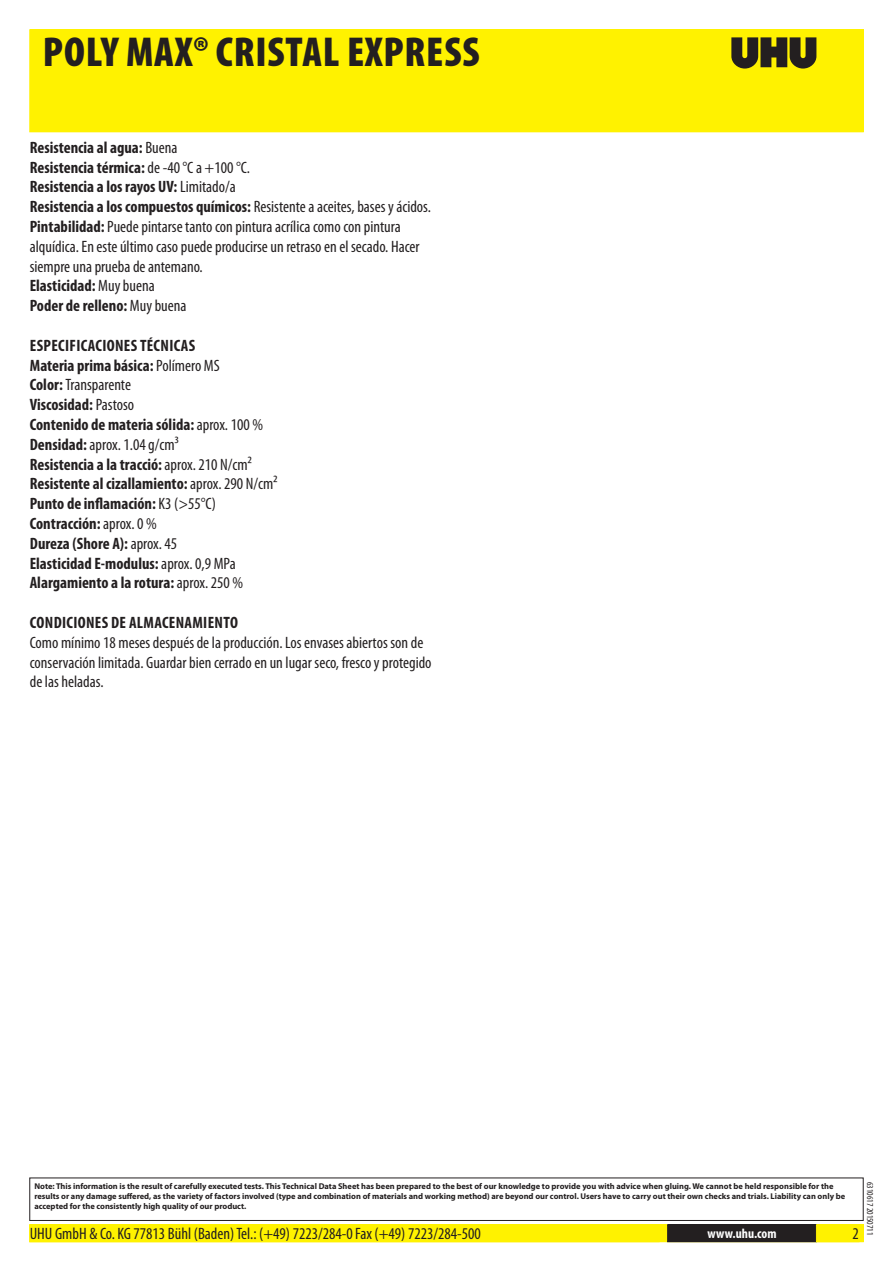
<style>
.page{position:relative;width:893px;height:1263px;background:#fff}
.page>*{position:absolute;margin:0;border:0;box-sizing:border-box;transform-origin:0 0}
.PageHeaderBlack{font:900 condensed 42px "Myriad Pro";letter-spacing:.02em;color:#231f20}
.Regular{font:700 condensed 16.5px "Myriad Pro";color:#231f20}
.Regular-2{font:condensed 16.5px/19.8px "Myriad Pro";color:#231f20}
.ContactDataBlack{font:condensed 16.5px "Myriad Pro";color:#231f20}
.Regular-3{font:700 condensed 16.5px "Myriad Pro";letter-spacing:.02em;color:#231f20}
.URL{font:700 condensed 13.5px "Myriad Pro";color:#fff}
.Revisie{font:condensed 9px "Myriad Pro";color:#231f20}
.Disclaimer{font:700 8.4px/10.1px "Myriad Pro";color:#231f20}
.s1{font-weight:400}
.s2{font-weight:700}
</style>
<div class="page">
<div style="left:30px;top:30px;width:833px;height:102px;background:#fff200"></div>
<svg style="left:731px;top:37px;width:85px;height:32px"></svg>
<div style="left:29px;top:1177px;width:835px;height:44px;border:1px solid #231f20"></div>
<div style="left:30px;top:1225px;width:833px;height:17px;background:#fff200"></div>
<div style="left:29px;top:1224px;width:835px;height:18px;border:1px solid #fff200"></div>
<div style="left:668px;top:1225px;width:148px;height:17px;background:#231f20"></div>
<div style="left:667px;top:1224px;width:150px;height:18px;border:1px solid #231f20"></div>
<p class="PageHeaderBlack" style="left:43px;top:25px;width:438px">POLY MAX® CRISTAL EXPRESS</p>
<p class="Regular" style="left:30px;top:137px;width:149px">Resistencia al agua: <span class="s1">Buena</span></p>
<p class="Regular" style="left:30px;top:157px;width:222px">Resistencia térmica: <span class="s1">de -40 °C a +1 00 °C.</span></p>
<p class="Regular" style="left:30px;top:176px;width:208px">Resistencia a los rayos UV: <span class="s1">Limitado/a</span></p>
<p class="Regular" style="left:30px;top:196px;width:403px">Resistencia a los compuestos químicos: <span class="s1">Resistente a aceites, bases y ácidos.</span></p>
<p class="Regular-2" style="left:30px;top:216px;width:391px"><span class="s2">Pintabilidad:</span> Puede pintarse tanto con pintura acrílica como con pintura alquídica. En este último caso puede producirse un retraso en el secado. Hacer siempre una prueba de antemano.</p>
<p class="Regular" style="left:30px;top:275px;width:127px">Elasticidad: <span class="s1">Muy buena</span></p>
<p class="Regular" style="left:30px;top:295px;width:158px">Poder de relleno: <span class="s1">Muy buena</span></p>
<p class="Regular-3" style="left:30px;top:335px;width:167px">Especificaciones técnicas</p>
<p class="Regular" style="left:30px;top:355px;width:192px">Materia prima básica: <span class="s1">Polímero MS</span></p>
<p class="Regular-2" style="left:30px;top:375px;width:103px"><span class="s2">Color:</span> Transparente</p>
<p class="Regular" style="left:30px;top:394px;width:106px">Viscosidad: <span class="s1">Pastoso</span></p>
<p class="Regular" style="left:30px;top:414px;width:235px">Contenido de materia sólida: <span class="s1">aprox. 1 00 %</span></p>
<p class="Regular-2" style="left:30px;top:434px;width:150px"><span class="s2">Densidad:</span> aprox. 1 .04 g/cm³</p>
<p class="Regular" style="left:30px;top:454px;width:223px">Resistencia a la tracció: <span class="s1">aprox. 21 0 N/cm²</span></p>
<p class="Regular" style="left:30px;top:473px;width:249px">Resistente al cizallamiento: <span class="s1">aprox. 290 N/cm²</span></p>
<p class="Regular" style="left:30px;top:493px;width:188px">Punto de inflamación: <span class="s1">K3 (&gt;55°C)</span></p>
<p class="Regular" style="left:30px;top:513px;width:129px">Contracción: <span class="s1">aprox. 0 %</span></p>
<p class="Regular" style="left:30px;top:533px;width:149px">Dureza (Shore A): <span class="s1">aprox. 45</span></p>
<p class="Regular" style="left:30px;top:553px;width:208px">Elasticidad E-modulus: <span class="s1">aprox. 0,9 MPa</span></p>
<p class="Regular" style="left:30px;top:572px;width:215px">Alargamiento a la rotura: <span class="s1">aprox. 250 %</span></p>
<p class="Regular-3" style="left:30px;top:612px;width:209px">Condiciones de almacenamiento</p>
<p class="Regular-2" style="left:30px;top:632px;width:403px">Como mínimo 1 8 meses después de la producción. Los envases abiertos son de conservación limitada. Guardar bien cerrado en un lugar seco, fresco y protegido de las heladas.</p>
<p class="Disclaimer" style="left:34px;top:1181px;width:812px">Note: This information is the result of carefully executed tests. This Technical Data Sheet has been prepared to the best of our knowledge to provide you with advice when gluing. We cannot be held responsible for the results or any damage suffered, as the variety of factors involved (type and combination of materials and working method) are beyond our control. Users have to carry out their own checks and trials. Liability can only be accepted for the consistently high quality of our product.</p>
<p class="ContactDataBlack" style="left:30px;top:1224px;width:453px">UHU GmbH &amp; Co. KG 7781 3 Bühl (Baden) Tel.: (+49) 7223/284-0 Fax (+49) 7223/284-500</p>
<p class="URL" style="left:707px;top:1225px;width:71px">www.uhu.com</p>
<p class="Revisie" style="left:875px;top:1182px;width:53px;rotate:90deg">631 061 7 201 50711</p>
</div>
